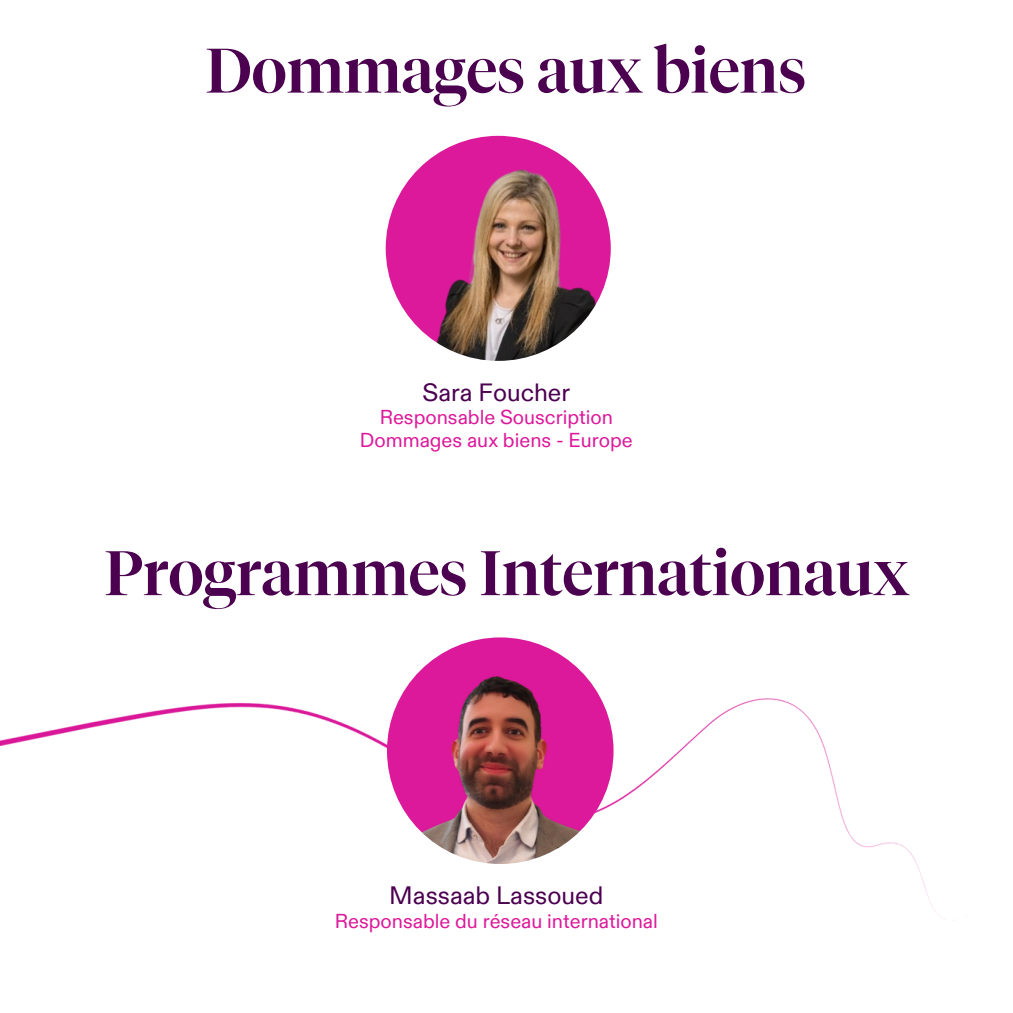
<style>
.page{position:relative;width:1013px;height:1013px;background:#fff}
.page>*{position:absolute;margin:0;border:0;box-sizing:border-box;transform-origin:0 0}
.t1{font:500 62.5px "Tiempos Fine";color:#4b0050}
.t2{font:25.12px "ABC Diatype";color:#4b0050}
.t3{font:25px "ABC Diatype";color:#4b0050}
.t4{font:20.12px/22.5px "ABC Diatype";color:#dc199b;text-align:center}
</style>
<div class="page">
<img style="left:0;top:638px;width:940px;height:279px">
<img style="left:386px;top:136px;width:224px;height:225px;border-radius:50%">
<img style="left:387px;top:637px;width:226px;height:227px;border-radius:50%">
<p class="t1" style="left:205px;top:32px;width:602px">Dommages aux biens</p>
<p class="t3" style="left:422px;top:377px;width:149px">Sara Foucher</p>
<p class="t4" style="left:360px;top:407px;width:274px">Responsable Souscription<br>Dommages aux biens - Europe</p>
<p class="t1" style="left:104px;top:535px;width:806px">Programmes Internationaux</p>
<h1 class="t2" style="left:389px;top:880px;width:216px">Massaab Lassoued</h1>
<p class="t4" style="left:335px;top:910px;width:324px">Responsable du réseau international</p>
</div>
